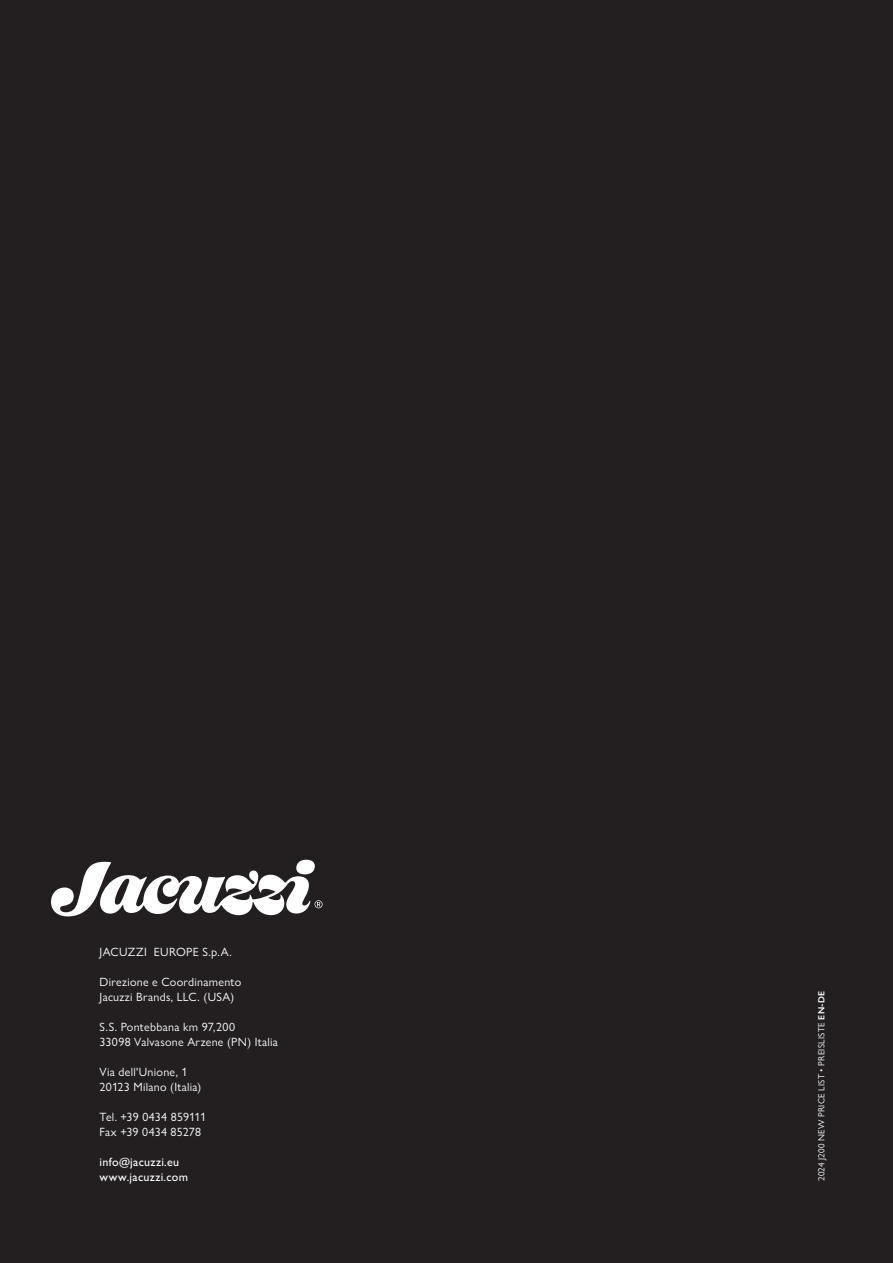
<style>
.page{position:relative;width:893px;height:1263px;background:#231f20}
.page>*{position:absolute;margin:0;border:0;box-sizing:border-box;transform-origin:0 0}
.t1{font:12px/15px "Gill Sans Nova";letter-spacing:.025em;color:#fff}
.t2{font:500 12px/15px "Gill Sans Nova";letter-spacing:.025em;color:#fff}
.t3{font:9px "Gill Sans Nova";letter-spacing:.03em;color:#fff}
.s1{font-weight:600}
</style>
<div class="page">
<svg style="left:51px;top:860px;width:272px;height:56px"></svg>
<p class="t1" style="left:100px;top:944px;width:134px">JACUZZI EUROPE S.p.A.</p>
<p class="t1" style="left:100px;top:974px;width:143px">Direzione e Coordinamento<br>Jacuzzi Brands, LLC. (USA)</p>
<p class="t1" style="left:100px;top:1019px;width:180px">S.S. Pontebbana km 97,200<br>33098 Valvasone Arzene (PN) Italia</p>
<p class="t1" style="left:100px;top:1064px;width:103px">Via dell'Unione, 1<br>20123 Milano (Italia)</p>
<p class="t1" style="left:100px;top:1109px;width:108px">Tel. +39 0434 859111<br>Fax +39 0434 85278</p>
<p class="t2" style="left:100px;top:1154px;width:90px">info@jacuzzi.eu www.jacuzzi.com</p>
<p class="t3" style="left:816px;top:1181px;width:192px;rotate:-90deg">2024 J200 NEW PRICE LIST • PREISLISTE <span class="s1">EN-DE</span></p>
</div>
